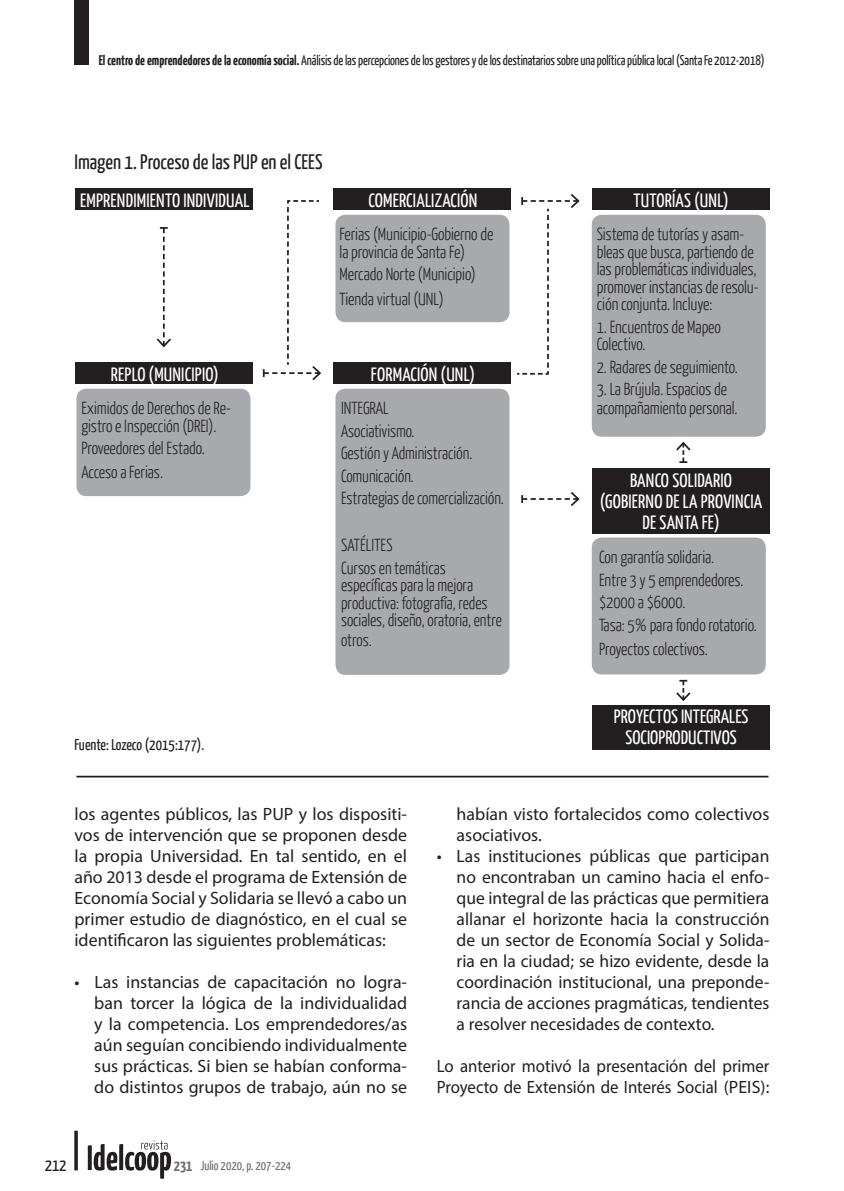
<style>
.page{position:relative;width:844px;height:1191px;background:#fff}
.page>*{position:absolute;margin:0;border:0;box-sizing:border-box;transform-origin:0 0}
.t1{font:21px "Yanone Kaffeesatz";color:#231f20}
.t2{font:19.25px/21px "Yanone Kaffeesatz";letter-spacing:.01em;color:#fff;text-align:center}
.t3{font:17.85px/21px "Myriad Pro";color:#231f20;text-align:justify}
.t4{font:17.85px/21px "Myriad Pro";color:#231f20;scale:.94 1}
.t5{font:300 17.5px/22.4px "Yanone Kaffeesatz";letter-spacing:-.005em;color:#231f20;scale:.96 1}
.t6{font:300 17.5px/17.5px "Yanone Kaffeesatz";letter-spacing:-.005em;color:#231f20;scale:.94 1}
.t7{font:17.5px "Yanone Kaffeesatz";color:#231f20}
.t8{font:15.75px "Yanone Kaffeesatz";color:#231f20}
.t9{font:14px "Yanone Kaffeesatz";letter-spacing:-.01em;color:#231f20;scale:.94 1}
.t10{font:13.12px "Yanone Kaffeesatz";color:#6d6e71}
.s1{font-weight:700}
.s2{font-weight:700;font-size:15.75px}
</style>
<div class="page">
<svg style="left:74px;top:1130px;width:4px;height:40px"></svg>
<svg style="left:88px;top:1140px;width:83px;height:38px"></svg>
<div style="left:335px;top:215px;width:174px;height:107px;background:#a7a9ac;border-radius:10px"></div>
<div style="left:591px;top:215px;width:174px;height:222px;background:#a7a9ac;border-radius:10px"></div>
<div style="left:591px;top:537px;width:174px;height:137px;background:#a7a9ac;border-radius:10px"></div>
<div style="left:75px;top:188px;width:178px;height:22px;background:#231f20"></div>
<div style="left:333px;top:188px;width:178px;height:22px;background:#231f20"></div>
<div style="left:591px;top:188px;width:178px;height:22px;background:#231f20"></div>
<div style="left:591px;top:468px;width:178px;height:65px;background:#231f20"></div>
<div style="left:591px;top:704px;width:178px;height:45px;background:#231f20"></div>
<svg style="left:156px;top:227px;width:15px;height:121px"></svg>
<svg style="left:676px;top:441px;width:15px;height:22px"></svg>
<svg style="left:676px;top:680px;width:15px;height:21px"></svg>
<svg style="left:521px;top:492px;width:59px;height:14px"></svg>
<div style="left:335px;top:389px;width:174px;height:286px;background:#a7a9ac;border-radius:10px"></div>
<div style="left:76px;top:389px;width:174px;height:107px;background:#a7a9ac;border-radius:10px"></div>
<div style="left:75px;top:362px;width:178px;height:21px;background:#231f20"></div>
<div style="left:333px;top:362px;width:178px;height:21px;background:#231f20"></div>
<svg style="left:263px;top:200px;width:58px;height:181px"></svg>
<svg style="left:516px;top:194px;width:64px;height:181px"></svg>
<hr style="left:76px;top:775px;width:692px;height:2px;background:#231f20">
<div style="left:74px;top:0;width:15px;height:65px;background:#231f20"></div>
<p class="t9" style="left:99px;top:51px;width:709px"><span class="s1">El centro de emprendedores de la economía social.</span> Análisis de las percepciones de los gestores y de los destinatarios sobre una política pública local (Santa Fe 2012-2018)</p>
<p class="t1" style="left:74px;top:148px;width:249px">Imagen 1. Proceso de las PUP en el CEES</p>
<p class="t2" style="left:80px;top:189px;width:171px">EMPRENDIMIENTO INDIVIDUAL</p>
<p class="t2" style="left:368px;top:189px;width:110px">COMERCIALIZACIÓN</p>
<p class="t2" style="left:633px;top:189px;width:97px">TUTORÍAS (UNL)</p>
<p class="t5" style="left:339px;top:225px;width:162px;line-height:17.5px">Ferias (Municipio-Gobierno de la provincia de Santa Fe)</p>
<p class="t5" style="left:339px;top:262px;width:143px;line-height:24.2px">Mercado Norte (Municipio)<br>Tienda virtual (UNL)</p>
<p class="t2" style="left:111px;top:363px;width:110px">REPLO (MUNICIPIO)</p>
<p class="t2" style="left:371px;top:363px;width:106px">FORMACIÓN (UNL)</p>
<p class="t5" style="left:81px;top:399px;width:157px;line-height:17.5px">Eximidos de Derechos de Re&shy;gistro e Inspección (DREI).</p>
<p class="t5" style="left:81px;top:435px;width:130px;line-height:24.2px">Proveedores del Estado.<br>Acceso a Ferias.</p>
<p class="t8" style="left:74px;top:734px;width:131px">Fuente: Lozeco (2015:177).</p>
<p class="t5" style="left:341px;top:396px;width:171px">INTEGRAL<br>Asociativismo.<br>Gestión y Administración.<br>Comunicación.<br>Estrategias de comercialización.</p>
<p class="t5" style="left:341px;top:533px;width:110px">SATÉLITES<br>Cursos en temáticas</p>
<p class="t6" style="left:341px;top:576px;width:173px">específicas para la mejora productiva: fotografía, redes sociales, diseño, oratoria, entre</p>
<p class="t6" style="left:341px;top:630px;width:34px">otros.</p>
<p class="t5" style="left:596px;top:225px;width:170px;line-height:17.5px">Sistema de tutorías y asam&shy;bleas que busca, partiendo de las problemáticas individuales, promover instancias de resolu&shy;ción conjunta. Incluye:</p>
<p class="t5" style="left:596px;top:317px;width:131px;line-height:17.5px">1. Encuentros de Mapeo<br>Colectivo.</p>
<p class="t5" style="left:596px;top:355px;width:148px">2. Radares de seguimiento.</p>
<p class="t5" style="left:596px;top:379px;width:148px;line-height:19.2px">3. La Brújula. Espacios de acompañamiento personal.</p>
<p class="t2" style="left:599px;top:469px;width:164px">BANCO SOLIDARIO (GOBIERNO DE LA PROVINCIA<br>DE SANTA FE)</p>
<p class="t5" style="left:599px;top:545px;width:166px">Con garantía solidaria.<br>Entre 3 y 5 emprendedores. $2000 a $6000.<br>Tasa: 5% para fondo rotatorio.</p>
<p class="t5" style="left:599px;top:637px;width:115px">Proyectos colectivos.</p>
<p class="t2" style="left:613px;top:705px;width:136px">PROYECTOS INTEGRALES<br>SOCIOPRODUCTIVOS</p>
<p class="t3" style="left:74px;top:803px;width:334px">los agentes públicos, las PUP y los dispositi&shy;vos de intervención que se proponen desde la propia Universidad. En tal sentido, en el año 2013 desde el programa de Extensión de Economía Social y Solidaria se llevó a cabo un primer estudio de diagnóstico, en el cual se identificaron las siguientes problemáticas:</p>
<p class="t3" style="left:94px;top:971px;width:314px;text-indent:-20px">• Las instancias de capacitación no logra&shy;ban torcer la lógica de la individualidad y la competencia. Los emprendedores/as aún seguían concibiendo individualmente sus prácticas. Si bien se habían conforma&shy;do distintos grupos de trabajo, aún no se</p>
<p class="t3" style="left:456px;top:803px;width:314px">habían visto fortalecidos como colectivos asociativos.</p>
<p class="t3" style="left:456px;top:845px;width:314px;text-indent:-20px">• Las instituciones públicas que participan no encontraban un camino hacia el enfo&shy;que integral de las prácticas que permitiera allanar el horizonte hacia la construcción de un sector de Economía Social y Solida&shy;ria en la ciudad; se hizo evidente, desde la coordinación institucional, una preponde&shy;rancia de acciones pragmáticas, tendientes a resolver necesidades de contexto.</p>
<p class="t4" style="left:436px;top:1055px;width:355px">Lo anterior motivó la presentación del primer<br>Proyecto de Extensión de Interés Social (PEIS):</p>
<p class="t7" style="left:45px;top:1153px;width:23px">212</p>
<p class="t10" style="left:174px;top:1157px;width:119px"><span class="s2">231</span> Julio 2020, p. 207-224</p>
</div>
